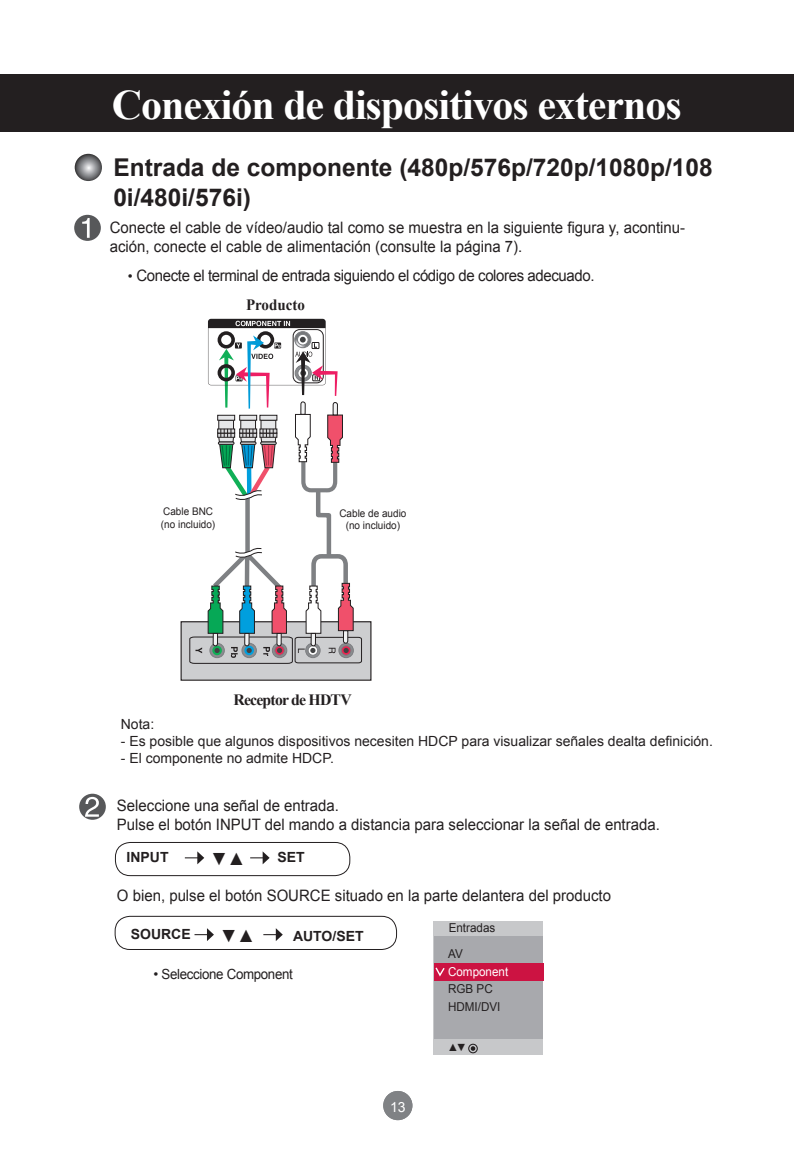
<style>
.page{position:relative;width:794px;height:1166px;background:#fff}
.page>*{position:absolute;margin:0;border:0;box-sizing:border-box;transform-origin:0 0}
.t1{font:700 42px "Times New Roman";letter-spacing:-.025em;color:#fff}
.t2{font:700 24.5px/29.8px "Arial";color:#231f20}
.t3{font:17.5px "Times New Roman";color:#231f20}
.t4{font:15.75px/18.9px "Arial";color:#231f20;scale:.95 1}
.t5{font:15.75px "Arial";letter-spacing:-.025em;color:#231f20;scale:.95 1}
.t6{font:700 15.75px "Times New Roman";letter-spacing:-.05em;color:#231f20}
.t7{font:700 15.75px "Times New Roman";color:#231f20;scale:.95 1}
.t8{font:14px "Arial";color:#231f20}
.t9{font:700 14px "Arial";color:#231f20}
.t10{font:14px "Arial";letter-spacing:-.025em;color:#231f20}
.t11{font:14px "Arial";color:#fff}
.t12{font:12.25px/26.1px "Arial";color:#231f20;scale:.95 1}
.t13{font:12.25px "Arial";color:#fff;scale:.95 1}
.t14{font:10.5px/12.6px "Arial";color:#231f20;scale:.95 1}
.t15{font:10.5px "Arial";color:#231f20}
.s1{font-size:14px}
</style>
<div class="page">
<div style="left:0;top:74px;width:794px;height:58px;background:#231f20"></div>
<div style="left:383px;top:1091px;width:29px;height:29px;background:#808285;border-radius:50%"></div>
<div style="left:79px;top:794px;width:27px;height:26px;background:#57585a;border-radius:50%"></div>
<svg style="left:85px;top:797px;width:14px;height:20px"></svg>
<div style="left:181px;top:622px;width:190px;height:58px;background:#cdced0"></div>
<div style="left:180px;top:621px;width:191px;height:60px;border:1px solid #231f20"></div>
<svg style="left:189px;top:319px;width:173px;height:345px"></svg>
<div style="left:74px;top:215px;width:27px;height:26px;background:#57585a;border-radius:50%"></div>
<svg style="left:82px;top:218px;width:8px;height:20px"></svg>
<div style="left:434px;top:921px;width:109px;height:134px;background:#c7c8ca"></div>
<div style="left:434px;top:936px;width:109px;height:102px;background:#a8a9ad"></div>
<div style="left:434px;top:963px;width:109px;height:18px;background:#cc1342"></div>
<svg style="left:471px;top:1046px;width:4px;height:5px"></svg>
<div style="left:468px;top:1044px;width:10px;height:9px;border:1px solid #231f20;border-radius:50%"></div>
<svg style="left:435px;top:967px;width:10px;height:10px"></svg>
<div style="left:115px;top:842px;width:235px;height:34px;border:1px solid #231f20;border-radius:15px"></div>
<div style="left:115px;top:916px;width:282px;height:34px;border:1px solid #231f20;border-radius:15px"></div>
<svg style="left:185px;top:851px;width:19px;height:13px"></svg>
<svg style="left:250px;top:851px;width:20px;height:13px"></svg>
<svg style="left:75px;top:154px;width:27px;height:27px"></svg>
<svg style="left:194px;top:928px;width:20px;height:13px"></svg>
<svg style="left:263px;top:928px;width:20px;height:13px"></svg>
<h1 class="t1" style="left:112px;top:76px;width:571px">Conexión de dispositivos externos</h1>
<h2 class="t2" style="left:113px;top:154px;width:601px">Entrada de componente (480p/576p/720p/1080p/108<br>0i/480i/576i)</h2>
<p class="t4" style="left:110px;top:218px;width:607px">Conecte el cable de vídeo/audio tal como se muestra en la siguiente figura y, acontinu&shy;ación, conecte el cable de alimentación (consulte la página 7).</p>
<p class="t5" style="left:128px;top:265px;width:493px"><span class="s1">•</span> Conecte el terminal de entrada siguiendo el código de colores adecuado.</p>
<p class="t7" style="left:246px;top:294px;width:63px">Producto</p>
<p class="t14" style="left:161px;top:505px;width:59px">Cable BNC (no incluido)</p>
<p class="t14" style="left:339px;top:507px;width:72px;text-align:center">Cable de audio (no incluido)</p>
<p class="t6" style="left:233px;top:688px;width:120px">Receptor de HDTV</p>
<p class="t8" style="left:121px;top:715px;width:35px">Nota:</p>
<p class="t8" style="left:121px;top:731px;width:593px">- Es posible que algunos dispositivos necesiten HDCP para visualizar señales dealta definición.</p>
<p class="t8" style="left:121px;top:748px;width:214px">- El componente no admite HDCP.</p>
<p class="t4" style="left:117px;top:796px;width:573px">Seleccione una señal de entrada.<br>Pulse el botón INPUT del mando a distancia para seleccionar la señal de entrada.</p>
<p class="t9" style="left:126px;top:848px;width:43px">INPUT</p>
<p class="t3" style="left:210px;top:847px;width:36px">▼▲</p>
<p class="t9" style="left:277px;top:848px;width:29px">SET</p>
<p class="t4" style="left:117px;top:886px;width:522px">O bien, pulse el botón SOURCE situado en la parte delantera del producto</p>
<p class="t9" style="left:131px;top:925px;width:61px">SOURCE</p>
<p class="t3" style="left:220px;top:924px;width:36px">▼▲</p>
<p class="t9" style="left:293px;top:926px;width:72px">AUTO/SET</p>
<p class="t10" style="left:153px;top:965px;width:141px">• Seleccione Component</p>
<p class="t11" style="left:390px;top:1098px;width:17px">13</p>
<p class="t12" style="left:448px;top:915px;width:51px">Entradas<br>AV</p>
<p class="t13" style="left:448px;top:963px;width:65px">Component</p>
<p class="t12" style="left:448px;top:980px;width:57px;line-height:17.5px">RGB PC<br>HDMI/DVI</p>
<p class="t15" style="left:448px;top:1041px;width:20px">▲▼</p>
</div>
